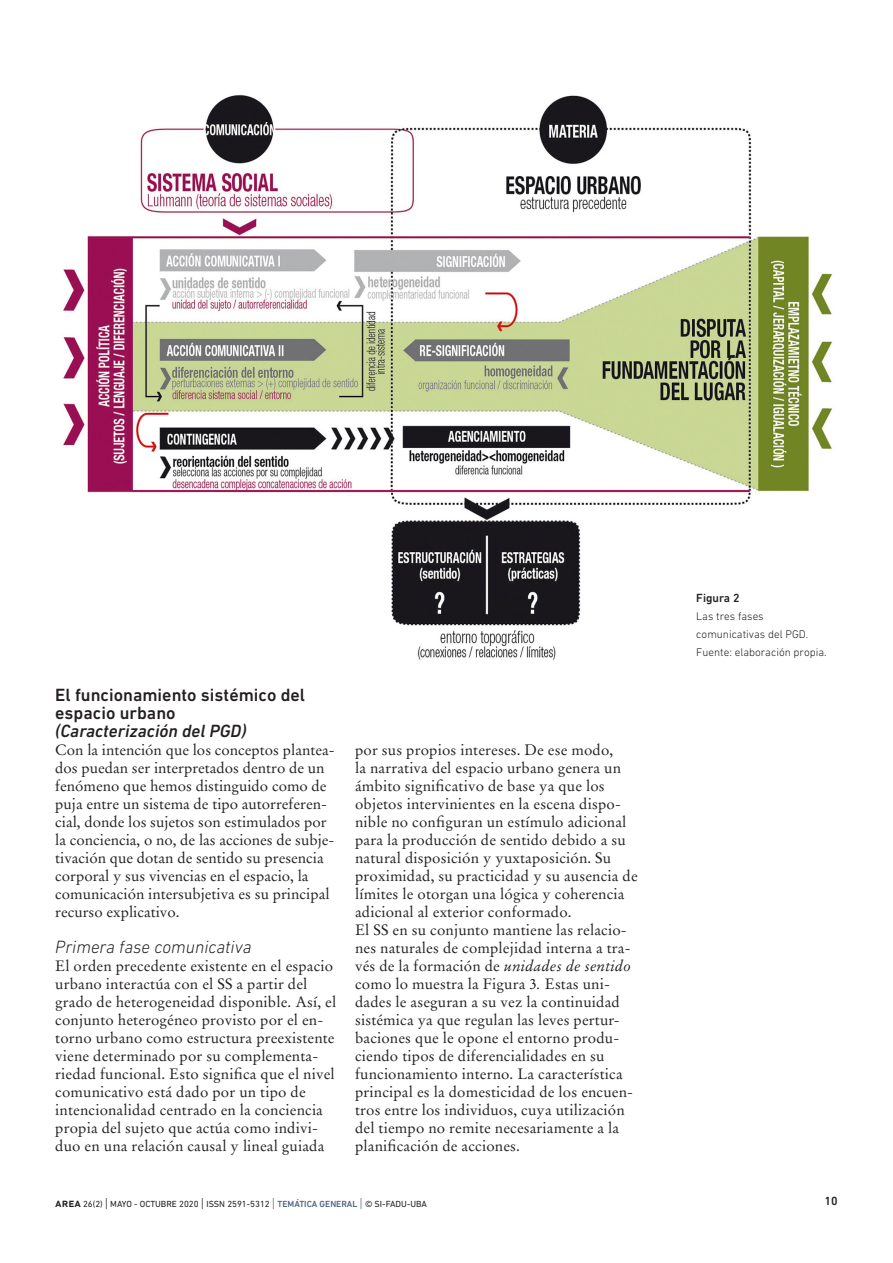
<style>
.page{position:relative;width:893px;height:1263px;background:#fff}
.page>*{position:absolute;margin:0;border:0;box-sizing:border-box;transform-origin:0 0}
._21__Subtitulo_2{font:500 18px/18px "DIN Next LT Pro";color:#231f20}
._21__Subtitulo_2-2{font:italic 500 18px "DIN Next LT Pro";color:#231f20}
._22__Subtitulo_3{font:italic 300 18px "DIN Next LT Pro";color:#231f20}
._23__Texto_principal{font:15px/18px "Stempel Garamond LT Std";letter-spacing:.01em;color:#231f20}
._32__Titulo_Figuras{font:500 12px "DIN Next LT Pro";color:#231f20}
._33__Epígrafe{font:300 11.25px/18px "DIN Next LT Pro";color:#231f20}
.t1{font:9px "DIN Next LT Pro";color:#231f20}
.s1{font-style:italic}
.s2{font-weight:500;font-size:12px}
.s3{font-weight:300;font-size:13.5px}
.s4{font-weight:300;font-size:13.5px;color:#4d6182}
.s5{font-weight:500;color:#4d6182}
</style>
<div class="page">
<img style="left:63px;top:95px;width:769px;height:565px">
<p class="_21__Subtitulo_2" style="left:55px;top:686px;width:251px">El funcionamiento sistémico del espacio urbano</p>
<p class="_21__Subtitulo_2-2" style="left:55px;top:721px;width:193px">(Caracterización del PGD)</p>
<p class="_23__Texto_principal" style="left:55px;top:741px;width:281px">Con la intención que los conceptos plantea&shy;dos puedan ser interpretados dentro de un fenómeno que hemos distinguido como de puja entre un sistema de tipo autorreferen&shy;cial, donde los sujetos son estimulados por la conciencia, o no, de las acciones de subje&shy;tivación que dotan de sentido su presencia corporal y sus vivencias en el espacio, la comunicación intersubjetiva es su principal recurso explicativo.</p>
<p class="_22__Subtitulo_3" style="left:55px;top:937px;width:198px">Primera fase comunicativa</p>
<p class="_23__Texto_principal" style="left:55px;top:957px;width:282px">El orden precedente existente en el espacio urbano interactúa con el SS a partir del grado de heterogeneidad disponible. Así, el conjunto heterogéneo provisto por el en&shy;torno urbano como estructura preexistente viene determinado por su complementa&shy;riedad funcional. Esto significa que el nivel comunicativo está dado por un tipo de intencionalidad centrado en la conciencia propia del sujeto que actúa como indivi&shy;duo en una relación causal y lineal guiada</p>
<p class="_23__Texto_principal" style="left:355px;top:741px;width:284px">por sus propios intereses. De ese modo,<br>la narrativa del espacio urbano genera un ámbito significativo de base ya que los objetos intervinientes en la escena dispo&shy;nible no configuran un estímulo adicional para la producción de sentido debido a su natural disposición y yuxtaposición. Su proximidad, su practicidad y su ausencia de límites le otorgan una lógica y coherencia adicional al exterior conformado.</p>
<p class="_23__Texto_principal" style="left:355px;top:921px;width:279px">El SS en su conjunto mantiene las relacio&shy;nes naturales de complejidad interna a tra&shy;vés de la formación de <span class="s1">unidades de sentido </span>como lo muestra la Figura 3<span class="s1">.</span> Estas uni&shy;dades le aseguran a su vez la continuidad sistémica ya que regulan las leves pertur&shy;baciones que le opone el entorno produ&shy;ciendo tipos de diferencialidades en su funcionamiento interno. La característica principal es la domesticidad de los encuen&shy;tros entre los individuos, cuya utilización del tiempo no remite necesariamente a la planificación de acciones.</p>
<p class="_32__Titulo_Figuras" style="left:696px;top:591px;width:45px">Figura 2</p>
<p class="_33__Epígrafe" style="left:696px;top:607px;width:114px">Las tres fases comunicativas del PGD.</p>
<p class="_33__Epígrafe" style="left:696px;top:643px;width:132px">Fuente: elaboración propia.</p>
<p class="t1" style="left:55px;top:1198px;width:373px"><span class="s2">area</span> 26(2) <span class="s3">|</span> MAYO - OCTUBRE 2020 <span class="s3">|</span> ISSN 2591-5312 <span class="s4">|</span> <span class="s5">TEMÁTICA GENERAL</span> <span class="s4">|</span> © SI-FADU-UBA</p>
<p class="_32__Titulo_Figuras" style="left:824px;top:1194px;width:15px">10</p>
</div>
